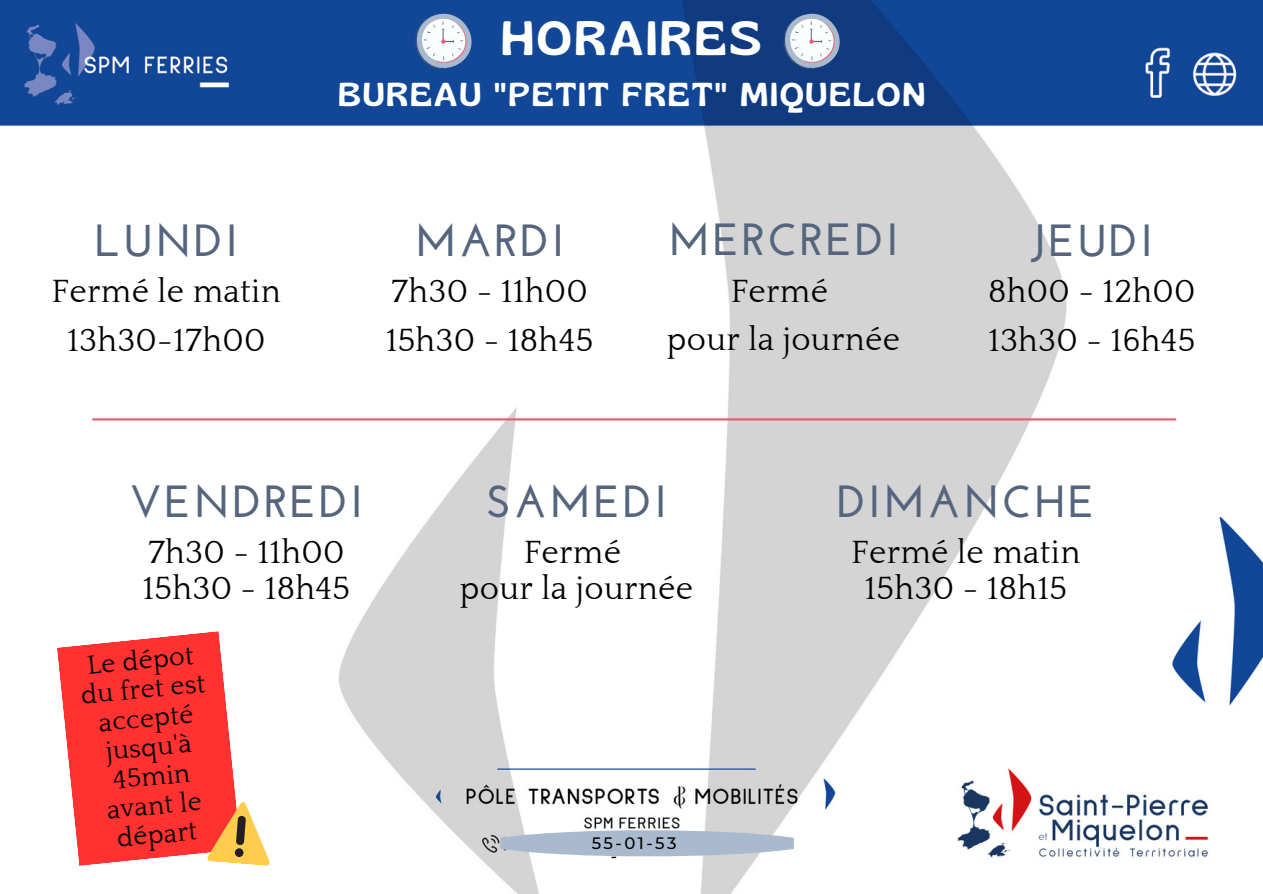
<style>
.page{position:relative;width:1263px;height:894px;background:#fff}
.page>*{position:absolute;margin:0;border:0;box-sizing:border-box;transform-origin:0 0}
.t1{font:48px "Gliker";letter-spacing:.07em;color:#feffff}
.t2{font:700 45px "Josefin Sans";letter-spacing:.05em;color:#54657d}
.t3{font:33px/48.3px "Quattrocento";letter-spacing:.01em;color:#000;text-align:center}
.t4{font:33px "Gliker";letter-spacing:.07em;color:#feffff}
.t5{font:26.85px/29.1px "Quattrocento";color:#000;text-align:center}
.t6{font:500 16.5px "Montserrat";color:#000}
</style>
<div class="page">
<img style="left:0;top:0;width:1263px;height:893px">
<svg style="left:415px;top:14px;width:57px;height:55px"></svg>
<svg style="left:783px;top:14px;width:57px;height:55px"></svg>
<hr style="left:93px;top:418px;width:1082px;height:2px;background:#e46270">
<svg style="left:500px;top:830px;width:294px;height:26px;background:#b4c2d2"></svg>
<svg style="left:57px;top:631px;width:218px;height:234px"></svg>
<p class="t2" style="left:94px;top:222px;width:145px">LUNDI</p>
<p class="t3" style="left:52px;top:268px;width:231px">Fermé le matin<br>13h30-17h00</p>
<p class="t1" style="left:501px;top:9px;width:261px">HORAIRES</p>
<p class="t4" style="left:338px;top:74px;width:588px">BUREAU "PETIT FRET" MIQUELON</p>
<p class="t2" style="left:415px;top:222px;width:151px">MARDI</p>
<p class="t3" style="left:391px;top:268px;width:198px">7h30 - 11h00</p>
<p class="t3" style="left:386px;top:317px;width:209px">15h30 - 18h45</p>
<p class="t2" style="left:668px;top:221px;width:232px">MERCREDI</p>
<p class="t3" style="left:731px;top:267px;width:99px">Fermé</p>
<p class="t3" style="left:667px;top:316px;width:235px">pour la journée</p>
<p class="t2" style="left:1030px;top:222px;width:124px">JEUDI</p>
<p class="t3" style="left:988px;top:268px;width:209px">8h00 - 12h00</p>
<p class="t3" style="left:988px;top:316px;width:209px">13h30 - 16h45</p>
<p class="t2" style="left:130px;top:483px;width:235px">VENDREDI</p>
<p class="t3" style="left:148px;top:529px;width:198px">7h30 - 11h00</p>
<p class="t3" style="left:143px;top:565px;width:209px">15h30 - 18h45</p>
<p class="t5" style="left:77px;top:651px;width:126px;rotate:-5deg">Le dépot du fret est accepté jusqu'à<br>45min avant le départ</p>
<p class="t2" style="left:486px;top:483px;width:182px">SAMEDI</p>
<p class="t3" style="left:524px;top:529px;width:99px">Fermé</p>
<p class="t3" style="left:460px;top:565px;width:235px">pour la journée</p>
<p class="t6" style="left:592px;top:832px;width:86px">55-01-53</p>
<p class="t6" style="left:611px;top:845px;width:8px">-</p>
<p class="t2" style="left:837px;top:483px;width:260px">DIMANCHE</p>
<p class="t3" style="left:851px;top:529px;width:231px">Fermé le matin</p>
<p class="t3" style="left:865px;top:565px;width:204px">15h30 - 18h15</p>
</div>
